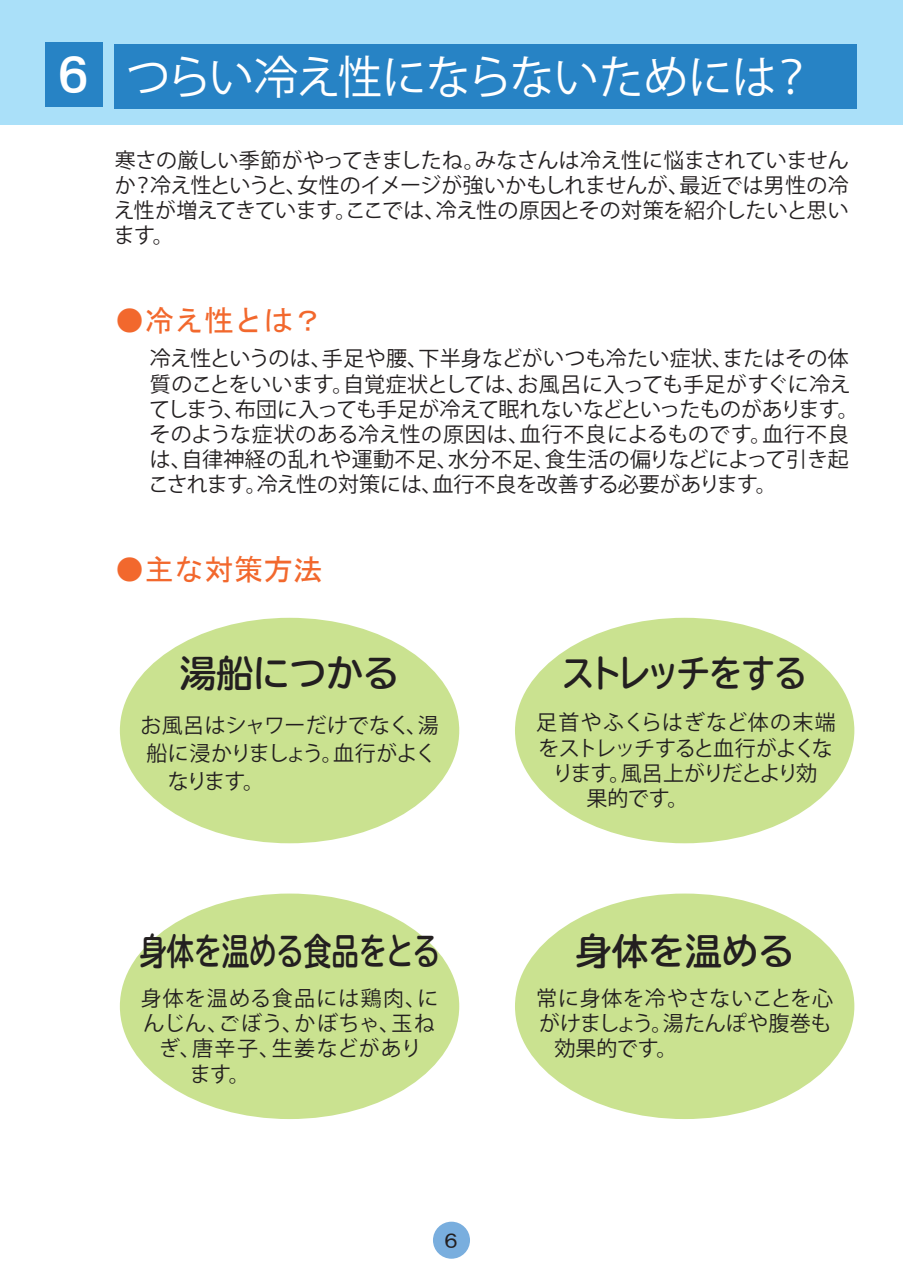
<style>
.page{position:relative;width:903px;height:1275px;background:#fff}
.page>*{position:absolute;margin:0;border:0;box-sizing:border-box;transform-origin:0 0}
.t1{font:45.5px "Koz Go Pr 6 N";letter-spacing:-.01em;color:#fff}
.t2{font:700 36.75px "TBUDR Go Std";color:#231f20}
.t3{font:700 36.75px "TBUDR Go Std";color:#231f20;scale:.75 1}
.t4{font:700 36.75px "TBUDR Go Std";letter-spacing:-.09em;color:#231f20;scale:.9 1}
.t5{font:29.75px "MS Gothic";color:#f2682d}
.t6{font:21px/25.2px "Koz Go Pr 6 N";color:#231f20;text-align:justify}
.t7{font:21px "Koz Go Pr 6 N";letter-spacing:-.065em;color:#231f20}
.t8{font:21px "Koz Go Pr 6 N";letter-spacing:-.07em;color:#231f20}
.t9{font:21px "Koz Go Pr 6 N";letter-spacing:.02em;color:#231f20}
.t10{font:21px "Koz Go Pr 6 N";letter-spacing:.045em;color:#231f20}
.t11{font:21px "Koz Go Pr 6 N";letter-spacing:-.1em;color:#231f20}
.t12{font:21px "Koz Go Pr 6 N";letter-spacing:.055em;color:#231f20}
.t13{font:21px "Koz Go Pr 6 N";letter-spacing:.03em;color:#231f20}
.t14{font:21px "Koz Go Pr 6 N";letter-spacing:.06em;color:#231f20}
.t15{font:21px "MS Gothic";color:#231f20}
.s1{font-family:"HG Gothic E"}
</style>
<div class="page">
<div style="left:0;top:0;width:903px;height:124px;background:#aae0f9"></div>
<div style="left:115px;top:44px;width:742px;height:64px;background:#2783c5"></div>
<div style="left:46px;top:43px;width:57px;height:64px;background:#2783c5"></div>
<div style="left:433px;top:1222px;width:37px;height:37px;background:#79aede;border-radius:50%"></div>
<div style="left:120px;top:618px;width:339px;height:225px;background:#cae290;border-radius:50%"></div>
<div style="left:515px;top:618px;width:339px;height:225px;background:#cae290;border-radius:50%"></div>
<div style="left:120px;top:893px;width:339px;height:226px;background:#cae290;border-radius:50%"></div>
<div style="left:515px;top:893px;width:339px;height:226px;background:#cae290;border-radius:50%"></div>
<h1 class="t1" style="left:51px;top:52px;width:764px"><span class="s1">６</span> つらい冷え性にならないためには？</h1>
<p class="t6" style="left:114px;top:148px;width:737px">寒さの厳しい季節がやってきましたね。みなさんは冷え性に悩まされていませんか？冷え性というと、女性のイメージが強いかもしれませんが、最近では男性の冷え性が増えてきています。ここでは、冷え性の原因とその対策を紹介したいと思います。</p>
<h3 class="t5" style="left:115px;top:305px;width:210px">●冷え性とは？</h3>
<p class="t6" style="left:148px;top:346px;width:712px;text-align:left">冷え性というのは、手足や腰、下半身などがいつも冷たい症状、またはその体質のことをいいます。自覚症状としては、お風呂に入っても手足がすぐに冷えてしまう、布団に入っても手足が冷えて眠れないなどといったものがあります。そのような症状のある冷え性の原因は、血行不良によるものです。血行不良は、自律神経の乱れや運動不足、水分不足、食生活の偏りなどによって引き起こされます。冷え性の対策には、血行不良を改善する必要があります。</p>
<h3 class="t5" style="left:115px;top:554px;width:210px">●主な対策方法</h3>
<h2 class="t2" style="left:180px;top:643px;width:221px">湯船につかる</h2>
<p class="t6" style="left:140px;top:713px;width:300px">お風呂はシャワーだけでなく、湯</p>
<p class="t7" style="left:146px;top:742px;width:292px">船に浸かりましょう。血行がよく</p>
<p class="t6" style="left:168px;top:769px;width:98px">なります。</p>
<h2 class="t3" style="left:139px;top:921px;width:403px">身体を温める食品をとる</h2>
<p class="t12" style="left:141px;top:986px;width:299px">身体を温める食品には鶏肉、に</p>
<p class="t9" style="left:143px;top:1012px;width:293px">んじん、ごぼう、かぼちゃ、玉ね</p>
<p class="t14" style="left:159px;top:1037px;width:264px">ぎ、唐辛子、生姜などがあり</p>
<p class="t6" style="left:190px;top:1062px;width:61px">ます。</p>
<p class="t15" style="left:440px;top:1230px;width:22px">６</p>
<h2 class="t4" style="left:562px;top:643px;width:274px">ストレッチをする</h2>
<p class="t10" style="left:536px;top:711px;width:301px">足首やふくらはぎなど体の末端</p>
<p class="t8" style="left:539px;top:736px;width:296px">をストレッチすると血行がよくな</p>
<p class="t11" style="left:552px;top:761px;width:266px">ります。風呂上がりだとより効</p>
<p class="t6" style="left:586px;top:786px;width:104px">果的です。</p>
<h2 class="t2" style="left:575px;top:921px;width:221px">身体を温める</h2>
<p class="t13" style="left:536px;top:986px;width:299px">常に身体を冷やさないことを心</p>
<p class="t6" style="left:539px;top:1011px;width:294px">がけましょう。湯たんぽや腹巻も</p>
<p class="t6" style="left:554px;top:1037px;width:125px">効果的です。</p>
</div>
